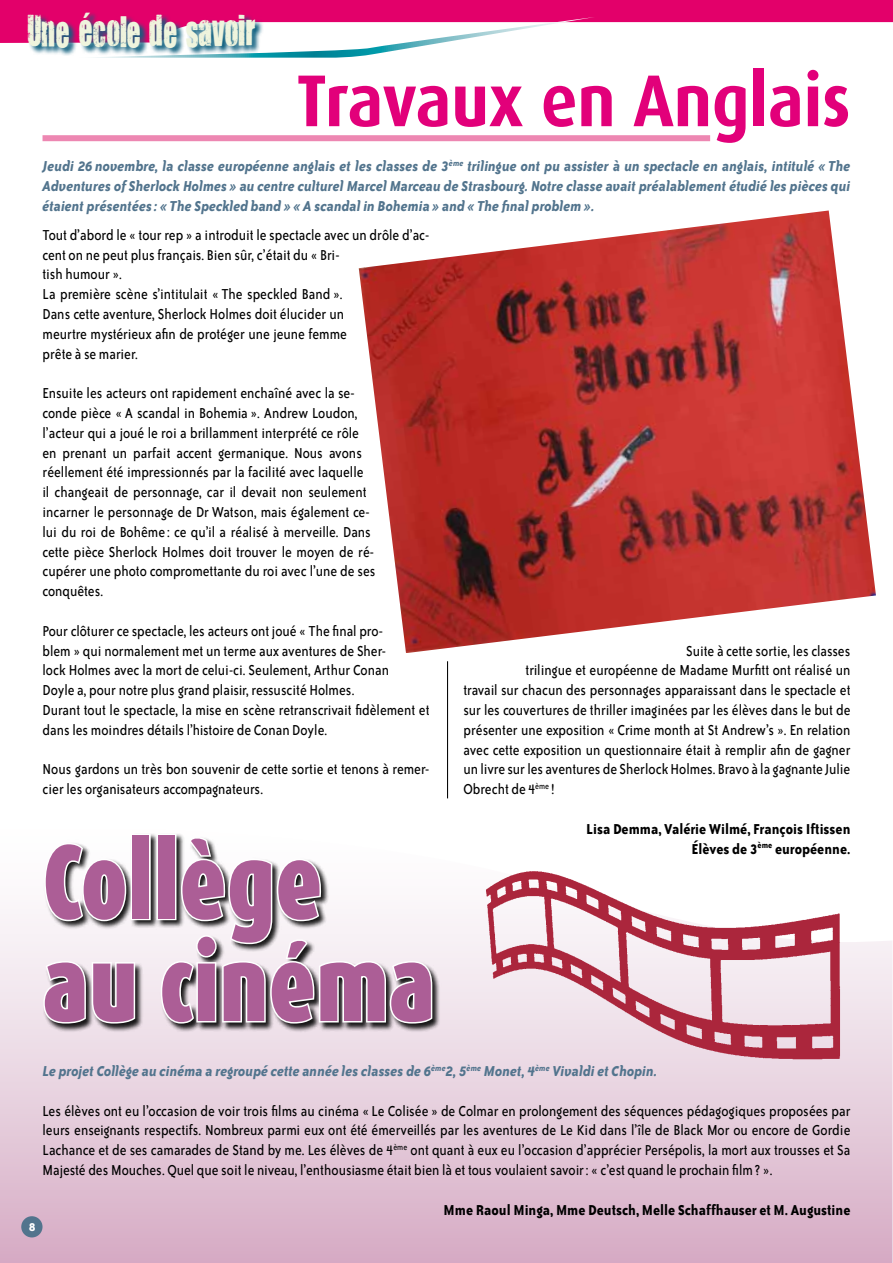
<style>
.page{position:relative;width:893px;height:1263px;background:#fff}
.page>*{position:absolute;margin:0;border:0;box-sizing:border-box;transform-origin:0 0}
.t1{font:900 106.5px/102.3px "Dax";color:#ac5e96;scale:.9 1}
.t2{font:700 73.5px "Dax";color:#e2007a;scale:.9 1}
.t3{font:36px "You Are Loved";color:#eff4dd;scale:.85 1}
.t4{font:16.5px/19.8px "Bailey Sans ITC";color:#000;scale:.9 1}
.t5{font:italic 700 16.5px/19.8px "Bailey Sans ITC";color:#52748d;text-align:justify;scale:.9 1}
.t6{font:700 16.5px/19.8px "Bailey Sans ITC";color:#000;text-align:right;scale:.9 1}
.t7{font:700 13.5px "Bailey Sans ITC";color:#fff}
</style>
<div class="page">
<svg style="left:0;top:914px;width:893px;height:349px;background:#e2c7d7"></svg>
<div style="left:21px;top:1216px;width:22px;height:21px;background:#52748d;border-radius:50%"></div>
<svg style="left:0;top:0;width:893px;height:58px"></svg>
<svg style="left:28px;top:12px;width:236px;height:45px;background:#936798"></svg>
<img style="left:483px;top:871px;width:364px;height:200px">
<div style="left:43px;top:833px;width:398px;height:199px;background:#000;opacity:.9"></div>
<svg style="left:43px;top:841px;width:85px;height:82px"></svg>
<div style="left:131px;top:833px;width:20px;height:87px;border:3px solid #fff"></div>
<svg style="left:42px;top:959px;width:96px;height:66px"></svg>
<svg style="left:159px;top:838px;width:276px;height:187px"></svg>
<hr style="left:447px;top:661px;width:1px;height:137px;background:#000">
<div style="left:43px;top:135px;width:667px;height:6px;background:#ed87b2"></div>
<img style="left:359px;top:210px;width:517px;height:443px">
<h3 class="t3" style="left:27px;top:7px;width:270px">Une école de savoir</h3>
<h2 class="t2" style="left:296px;top:59px;width:617px">Travaux en Anglais</h2>
<p class="t5" style="left:43px;top:156px;width:899px">Jeudi 26 novembre, la classe européenne anglais et les classes de 3<sup>ème</sup> trilingue ont pu assister à un spectacle en anglais, intitulé « The Adventures of Sherlock Holmes » au centre culturel Marcel Marceau de Strasbourg. Notre classe avait préalablement étudié les pièces qui étaient présentées : « The Speckled band » « A scandal in Bohemia » and « The final problem ».</p>
<p class="t4" style="left:43px;top:225px;width:431px">Tout d’abord le « tour rep » a introduit le spectacle avec un drôle d’ac&shy;cent on ne peut plus français. Bien sûr, c’était du « Bri-<br>tish humour ».<br>La première scène s’intitulait « The speckled Band ».<br>Dans cette aventure, Sherlock Holmes doit élucider un<br>meurtre mystérieux afin de protéger une jeune femme<br>prête à se marier.</p>
<p class="t4" style="left:43px;top:384px;width:371px">Ensuite les acteurs ont rapidement enchaîné avec la se&shy;conde pièce « A scandal in Bohemia ». Andrew Loudon, l’acteur qui a joué le roi a brillamment interprété ce rôle en prenant un parfait accent germanique. Nous avons réellement été impressionnés par la facilité avec laquelle<br>il changeait de personnage, car il devait non seulement incarner le personnage de Dr Watson, mais également ce&shy;lui du roi de Bohême : ce qu’il a réalisé à merveille. Dans cette pièce Sherlock Holmes doit trouver le moyen de ré&shy;cupérer une photo compromettante du roi avec l’une de ses conquêtes.</p>
<p class="t4" style="left:43px;top:621px;width:431px">Pour clôturer ce spectacle, les acteurs ont joué « The final pro-<br>blem » qui normalement met un terme aux aventures de Sher-<br>lock Holmes avec la mort de celui-ci. Seulement, Arthur Conan<br>Doyle a, pour notre plus grand plaisir, ressuscité Holmes.<br>Durant tout le spectacle, la mise en scène retranscrivait fidèlement et dans les moindres détails l’histoire de Conan Doyle.</p>
<p class="t4" style="left:43px;top:760px;width:431px">Nous gardons un très bon souvenir de cette sortie et tenons à remer&shy;cier les organisateurs accompagnateurs.</p>
<h1 class="t1" style="left:43px;top:832px;width:438px">Collège au cinéma</h1>
<p class="t4" style="left:686px;top:641px;width:184px">Suite à cette sortie, les classes</p>
<p class="t4" style="left:526px;top:661px;width:362px">trilingue et européenne de Madame Murfitt ont réalisé un</p>
<p class="t4" style="left:463px;top:681px;width:431px">travail sur chacun des personnages apparaissant dans le spectacle et</p>
<p class="t4" style="left:463px;top:700px;width:431px">sur les couvertures de thriller imaginées par les élèves dans le but de</p>
<p class="t4" style="left:463px;top:720px;width:431px">présenter une exposition « Crime month at St Andrew’s ». En relation</p>
<p class="t4" style="left:463px;top:740px;width:431px">avec cette exposition un questionnaire était à remplir afin de gagner</p>
<p class="t4" style="left:463px;top:760px;width:431px">un livre sur les aventures de Sherlock Holmes. Bravo à la gagnante Julie</p>
<p class="t4" style="left:463px;top:780px;width:103px">Obrecht de 4<sup>ème</sup> !</p>
<p class="t6" style="left:586px;top:819px;width:295px">Lisa Demma, Valérie Wilmé, François Iftissen<br>Élèves de 3<sup>ème</sup> européenne.</p>
<p class="t5" style="left:43px;top:1061px;width:685px">Le projet Collège au cinéma a regroupé cette année les classes de 6<sup>ème</sup>2, 5<sup>ème</sup> Monet, 4<sup>ème</sup> Vivaldi et Chopin.</p>
<p class="t4" style="left:43px;top:1101px;width:899px;text-align:justify">Les élèves ont eu l’occasion de voir trois films au cinéma « Le Colisée » de Colmar en prolongement des séquences pédagogiques proposées par leurs enseignants respectifs. Nombreux parmi eux ont été émerveillés par les aventures de Le Kid dans l’île de Black Mor ou encore de Gordie Lachance et de ses camarades de Stand by me. Les élèves de 4<sup>ème</sup> ont quant à eux eu l’occasion d’apprécier Persépolis, la mort aux trousses et Sa Majesté des Mouches. Quel que soit le niveau, l’enthousiasme était bien là et tous voulaient savoir: « c’est quand le prochain film? ».</p>
<p class="t6" style="left:444px;top:1199px;width:454px">Mme Raoul Minga, Mme Deutsch, Melle Schaffhauser et M. Augustine</p>
<p class="t7" style="left:29px;top:1219px;width:8px">8</p>
</div>
